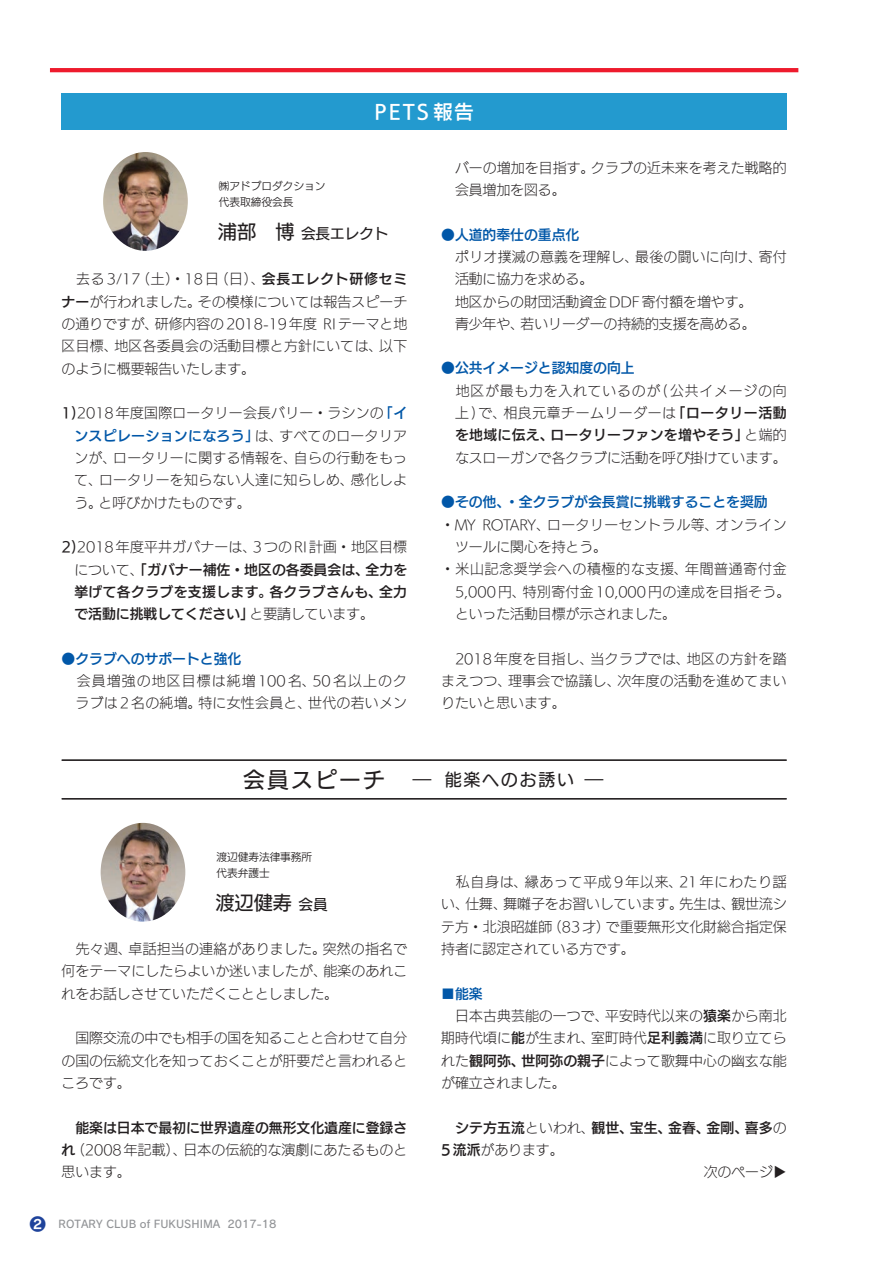
<style>
.page{position:relative;width:893px;height:1263px;background:#fff}
.page>*{position:absolute;margin:0;border:0;box-sizing:border-box;transform-origin:0 0}
.t1{font:21.75px "UD Kakugo Large Pro M";letter-spacing:.1em;color:#231f20}
.t2{font:19.2px "UD Kakugo Large Pro DB";letter-spacing:.1em;color:#fff}
.t3{font:19.2px "UD Kakugo Large Pro M";color:#231f20}
.t4{font:14.55px "UD Kakugo Large Pro M";color:#231f20}
.t5{font:13.8px/22.4px "UD Kakugo Large Pro L";letter-spacing:.01em;color:#231f20;text-align:justify}
.t6{font:13.8px/22.4px "UD Kakugo Large Pro DB";letter-spacing:.01em;color:#231f20;text-align:justify}
.t7{font:13.8px "UD Kakugo Large Pro DB";color:#0157a8}
.t8{font:13.8px/22.4px "UD Kakugo Large Pro L";letter-spacing:.06em;color:#231f20;text-align:right}
.t9{font:13.8px "UD Kakugo Large Pro L";letter-spacing:.035em;color:#231f20}
.t10{font:13.8px "UD Kakugo Large Pro L";letter-spacing:.04em;color:#231f20}
.t11{font:13.8px "UD Kakugo Large Pro DB";letter-spacing:.03em;color:#0157a8}
.t12{font:13.8px "UD Kakugo Large Pro L";letter-spacing:.055em;color:#231f20}
.t13{font:10.65px/15.9px "UD Kakugo Large Pro R";color:#231f20}
.t14{font:10.65px "Rodin Cattleya Pro DB";color:#939598}
.s1{font-size:19.2px}
.s2{font-family:"UD Kakugo Large Pro DB"}
.s3{font-family:"UD Kakugo Large Pro M"}
.s4{font-family:"UD Kakugo Large Pro DB";color:#0157a8}
.s5{font-family:"UD Kakugo Large Pro L";color:#231f20}
.s6{font-family:"UD Kakugo Large Pro L"}
.s7{font-size:16.95px}
.s8{font-size:14.55px}
.s9{font-family:"Rodin Pro B";font-size:15.9px;color:#1f439b}
</style>
<div class="page">
<hr style="left:50px;top:68px;width:748px;height:4px;background:#ee1b2d">
<div style="left:62px;top:94px;width:725px;height:36px;background:#239acf"></div>
<img style="left:103px;top:152px;width:85px;height:99px">
<img style="left:101px;top:823px;width:84px;height:99px">
<hr style="left:62px;top:760px;width:725px;height:1px;background:#231f20">
<hr style="left:62px;top:798px;width:725px;height:1px;background:#231f20">
<hr style="left:62px;top:799px;width:725px;height:1px;background:#231f20">
<h2 class="t2" style="left:375px;top:96px;width:101px">PETS報告</h2>
<p class="t13" style="left:219px;top:178px;width:108px">㈱アドプロダクション代表取締役会長</p>
<p class="t4" style="left:218px;top:222px;width:172px"><span class="s1">浦部　博</span> 会長エレクト</p>
<p class="t5" style="left:62px;top:267px;width:347px">　去る3/17（土）・18日（日）、<span class="s2">会長エレクト研修セミナー</span>が行われました。その模様については報告スピーチの通りですが、研修内容の 2018-19年度 RIテーマと地区目標、地区各委員会の活動目標と方針にいては、以下のように概要報告いたします。</p>
<p class="t5" style="left:62px;top:401px;width:347px"><span class="s3">1)</span>2018年度国際ロータリー会長バリー・ラシンの<span class="s4">「イ</span></p>
<p class="t11" style="left:74px;top:424px;width:334px">ンスピレーションになろう」<span class="s5">は、すべてのロータリア</span></p>
<p class="t5" style="left:74px;top:446px;width:334px">ンが、ロータリーに関する情報を、自らの行動をもって、ロータリーを知らない人達に知らしめ、感化しよう。と呼びかけたものです。</p>
<p class="t5" style="left:62px;top:535px;width:347px"><span class="s3">2)</span>2018年度平井ガバナーは、3つの RI計画・地区目標</p>
<p class="t6" style="left:74px;top:558px;width:334px"><span class="s6">について、</span>「ガバナー補佐・地区の各委員会は、全力を挙げて各クラブを支援します。各クラブさんも、全力で活動に挑戦してください」<span class="s6">と要請しています。</span></p>
<p class="t7" style="left:62px;top:647px;width:181px">●クラブへのサポートと強化</p>
<p class="t5" style="left:62px;top:669px;width:347px;text-align:right">　会員増強の地区目標は純増100名、50名以上のクラブは 2名の純増。特に女性会員と、世代の若いメン</p>
<p class="t5" style="left:455px;top:156px;width:333px">バーの増加を目指す。クラブの近未来を考えた戦略的会員増加を図る。</p>
<p class="t7" style="left:441px;top:223px;width:140px">●人道的奉仕の重点化</p>
<p class="t5" style="left:441px;top:245px;width:347px">　ポリオ撲滅の意義を理解し、最後の闘いに向け、寄付</p>
<p class="t5" style="left:455px;top:267px;width:140px">活動に協力を求める。</p>
<p class="t5" style="left:441px;top:290px;width:313px">　地区からの財団活動資金 DDF寄付額を増やす。</p>
<p class="t5" style="left:441px;top:312px;width:316px">　青少年や、若いリーダーの持続的支援を高める。</p>
<p class="t7" style="left:441px;top:357px;width:195px">●公共イメージと認知度の向上</p>
<p class="t8" style="left:441px;top:379px;width:347px">　地区が最も力を入れているのが(公共イメージの向上 )で、相良元章チームリーダーは<span class="s2">「ロータリー活動</span></p>
<p class="t6" style="left:455px;top:424px;width:333px">を地域に伝え、ロータリーファンを増やそう」<span class="s6">と端的</span></p>
<p class="t5" style="left:455px;top:446px;width:333px">なスローガンで各クラブに活動を呼び掛けています。</p>
<p class="t7" style="left:441px;top:491px;width:328px">●その他、・全クラブが会長賞に挑戦することを奨励</p>
<p class="t10" style="left:441px;top:513px;width:347px">・MY ROTARY、ロータリーセントラル等、オンライン</p>
<p class="t5" style="left:455px;top:535px;width:154px">ツールに関心を持とう。</p>
<p class="t12" style="left:441px;top:558px;width:347px">・米山記念奨学会への積極的な支援、年間普通寄付金</p>
<p class="t9" style="left:455px;top:580px;width:347px">5,000円、特別寄付金 10,000円の達成を目指そう。　</p>
<p class="t5" style="left:455px;top:602px;width:223px">といった活動目標が示されました。</p>
<p class="t5" style="left:441px;top:647px;width:347px">　2018年度を目指し、当クラブでは、地区の方針を踏まえつつ、理事会で協議し、次年度の活動を進めてまいりたいと思います。</p>
<h1 class="t1" style="left:243px;top:762px;width:363px">会員スピーチ　<span class="s6">ー</span> <span class="s7">能楽へのお誘い</span> <span class="s6">ー</span></h1>
<p class="t13" style="left:216px;top:849px;width:97px">渡辺健寿法律事務所代表弁護士</p>
<h2 class="t3" style="left:215px;top:887px;width:114px">渡辺健寿 <span class="s8">会員</span></h2>
<p class="t5" style="left:62px;top:937px;width:347px">　先々週、卓話担当の連絡がありました。突然の指名で何をテーマにしたらよいか迷いましたが、能楽のあれこれをお話しさせていただくこととしました。</p>
<p class="t5" style="left:62px;top:1026px;width:347px">　国際交流の中でも相手の国を知ることと合わせて自分の国の伝統文化を知っておくことが肝要だと言われるところです。</p>
<p class="t6" style="left:75px;top:1116px;width:333px">能楽は日本で最初に世界遺産の無形文化遺産に登録さ</p>
<p class="t5" style="left:62px;top:1138px;width:347px"><span class="s2">れ</span>（2008年記載）、日本の伝統的な演劇にあたるものと思います。</p>
<p class="t14" style="left:30px;top:1217px;width:248px"><span class="s9">❷</span> ROTARY CLUB of FUKUSHIMA 2017-18</p>
<p class="t5" style="left:441px;top:870px;width:347px">　私自身は、縁あって平成9年以来、21年にわたり謡い、仕舞、舞囃子をお習いしています。先生は、観世流シテ方・北浪昭雄師（83才）で重要無形文化財総合指定保持者に認定されている方です。</p>
<p class="t7" style="left:441px;top:982px;width:43px">■能楽</p>
<p class="t5" style="left:441px;top:1004px;width:347px">　日本古典芸能の一つで、平安時代以来の<span class="s2">猿楽</span>から南北期時代頃に<span class="s2">能</span>が生まれ、室町時代<span class="s2">足利義満</span>に取り立てられた<span class="s2">観阿弥、世阿弥の親子</span>によって歌舞中心の幽玄な能が確立されました。</p>
<p class="t6" style="left:455px;top:1116px;width:333px">シテ方五流<span class="s6">といわれ、</span>観世、宝生、金春、金剛、喜多<span class="s6">の</span></p>
<p class="t5" style="left:441px;top:1138px;width:124px"><span class="s2">5流派</span>があります。</p>
<p class="t5" style="left:704px;top:1160px;width:84px">次のページ▶︎</p>
</div>
